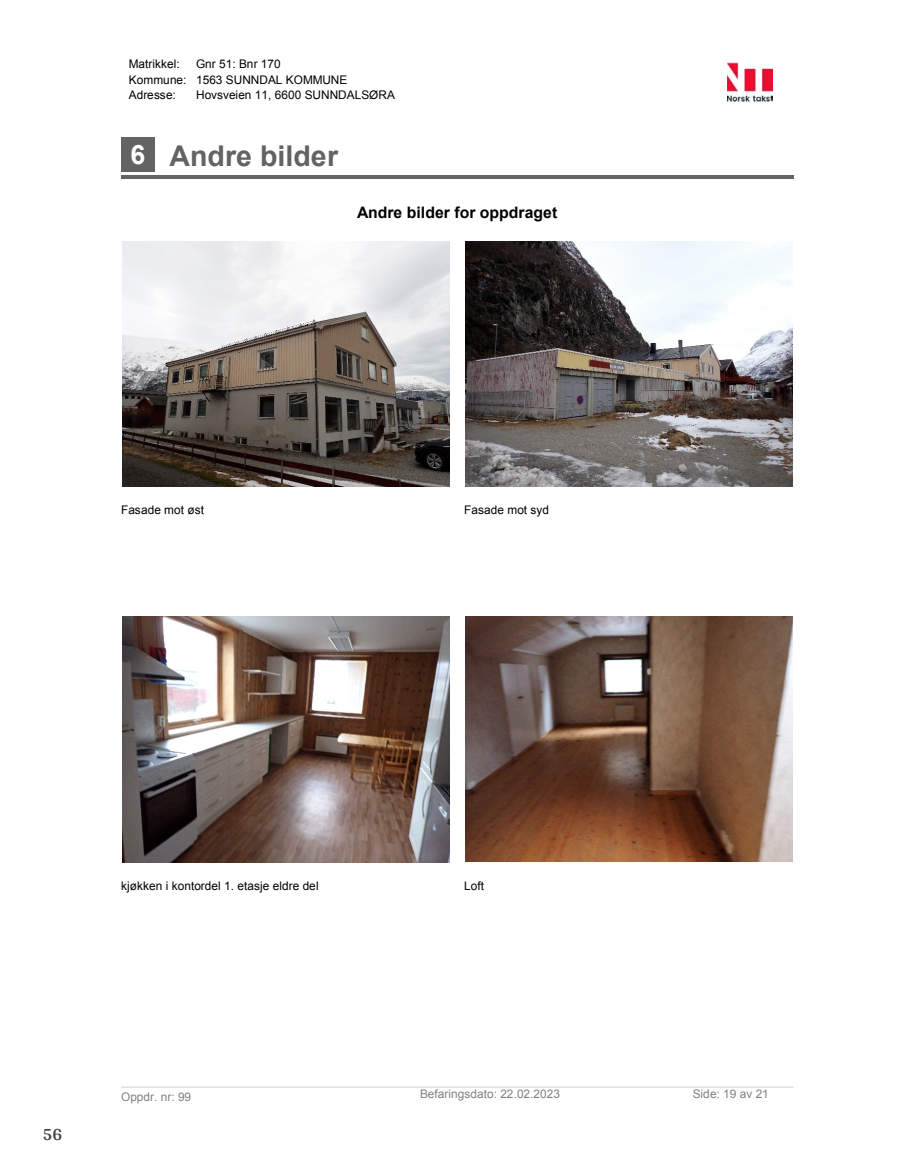
<style>
.page{position:relative;width:915px;height:1172px;background:#fff}
.page>*{position:absolute;margin:0;border:0;box-sizing:border-box;transform-origin:0 0}
.t1{font:700 28.65px "Arial";color:#636363}
.t2{font:700 18px "Arya";color:#414749}
.t3{font:700 15.75px "Arial";color:#000}
.t4{font:11.85px/15.3px "Arial";color:#000}
.t5{font:11.85px "Arial";color:#808080}
.s1{font-size:26.7px;color:#fff}
</style>
<div class="page">
<img style="left:727px;top:61px;width:45px;height:41px">
<hr style="left:121px;top:1086px;width:672px;height:2px;background:#d3d3d3">
<div style="left:121px;top:137px;width:34px;height:35px;background:#636363"></div>
<hr style="left:121px;top:176px;width:672px;height:3px;background:#636363">
<img style="left:122px;top:241px;width:327px;height:246px">
<img style="left:465px;top:241px;width:327px;height:246px">
<img style="left:122px;top:617px;width:327px;height:245px">
<img style="left:465px;top:617px;width:327px;height:245px">
<p class="t4" style="left:129px;top:57px;width:220px;text-indent:67px">Gnr 51: Bnr 170<br>Kommune: 1563 SUNNDAL KOMMUNE<br>Adresse:</p>
<p class="t4" style="left:129px;top:57px;width:52px">Matrikkel:</p>
<p class="t4" style="left:196px;top:87px;width:200px">Hovsveien 11, 6600 SUNNDALSØRA</p>
<h1 class="t1" style="left:130px;top:136px;width:209px"><span class="s1">6</span> Andre bilder</h1>
<h3 class="t3" style="left:357px;top:202px;width:201px">Andre bilder for oppdraget</h3>
<p class="t4" style="left:121px;top:502px;width:84px">Fasade mot øst</p>
<p class="t4" style="left:464px;top:502px;width:86px">Fasade mot syd</p>
<p class="t4" style="left:121px;top:878px;width:199px">kjøkken i kontordel 1. etasje eldre del</p>
<p class="t4" style="left:464px;top:878px;width:21px">Loft</p>
<h2 class="t2" style="left:43px;top:1123px;width:21px">56</h2>
<p class="t5" style="left:121px;top:1088px;width:71px">Oppdr. nr: 99</p>
<p class="t5" style="left:420px;top:1086px;width:141px">Befaringsdato: 22.02.2023</p>
<p class="t5" style="left:692px;top:1086px;width:78px">Side: 19 av 21</p>
</div>
